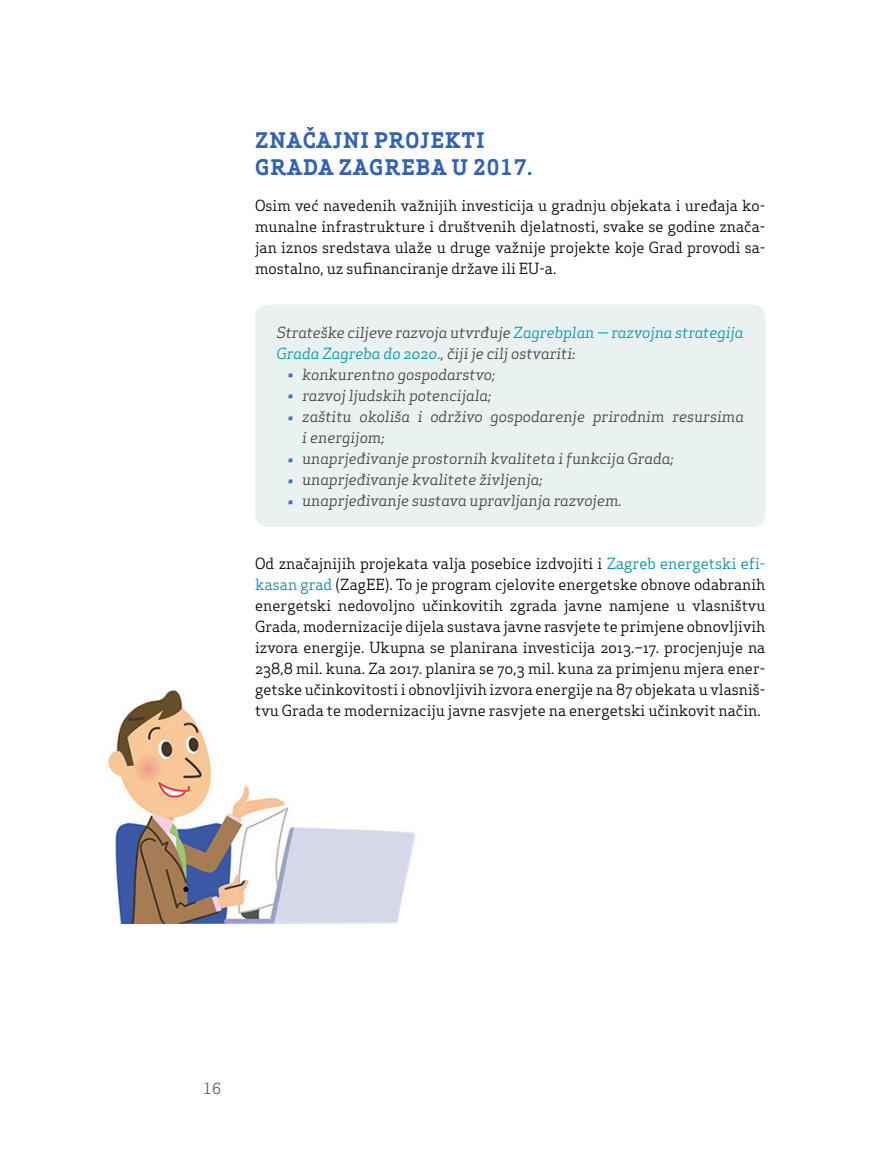
<style>
.page{position:relative;width:893px;height:1170px;background:#fff}
.page>*{position:absolute;margin:0;border:0;box-sizing:border-box;transform-origin:0 0}
.t1{font:700 21px "Apex Serif";letter-spacing:.05em;color:#3363af}
.t2{font:15px/21px "Apex Serif";color:#000;text-align:justify}
.t3{font:italic 15px/21px "Apex Serif";color:#414042}
.t4{font:15px "Apex Serif";color:#58595b}
.s1{color:#0094a2}
.s2{color:#496db5}
.s3{color:#008d9b}
</style>
<div class="page">
<img style="left:108px;top:690px;width:307px;height:235px">
<div style="left:255px;top:304px;width:510px;height:223px;background:#eaf2f1;border-radius:13px"></div>
<h1 class="t1" style="left:255px;top:127px;width:47px">ZNAČAJ</h1>
<h1 class="t1" style="left:343px;top:127px;width:61px">NI PROJE</h1>
<h1 class="t1" style="left:445px;top:127px;width:41px">KTI</h1>
<h1 class="t1" style="left:255px;top:154px;width:33px">GRADA</h1>
<h1 class="t1" style="left:339px;top:154px;width:195px">ZAGREBA U 2017.</h1>
<p class="t2" style="left:255px;top:195px;width:512px">Osim već navedenih važnijih investicija u gradnju objekata i uređaja ko&shy;munalne infrastrukture i društvenih djelatnosti, svake se godine znača&shy;jan iznos sredstava ulaže u druge važnije projekte koje Grad provodi sa&shy;mostalno, uz sufinanciranje države ili EU-a.</p>
<p class="t3" style="left:277px;top:321px;width:468px">Strateške ciljeve razvoja utvrđuje <span class="s1">Zagrebplan — razvojna strategija<br>Grada Zagreba do 2020.</span>, čiji je cilj ostvariti:</p>
<p class="t3" style="left:287px;top:363px;width:209px"><span class="s2">•</span> konkurentno gospodarstvo;</p>
<p class="t3" style="left:287px;top:384px;width:205px"><span class="s2">•</span> razvoj ljudskih potencijala;</p>
<p class="t3" style="left:302px;top:405px;width:443px;text-indent:-15px"><span class="s2">•</span> zaštitu okoliša i održivo gospodarenje prirodnim resursima i energijom;</p>
<p class="t3" style="left:287px;top:447px;width:388px"><span class="s2">•</span> unaprjeđivanje prostornih kvaliteta i funkcija Grada;</p>
<p class="t3" style="left:287px;top:468px;width:257px"><span class="s2">•</span> unaprjeđivanje kvalitete življenja;</p>
<p class="t3" style="left:287px;top:489px;width:336px"><span class="s2">•</span> unaprjeđivanje sustava upravljanja razvojem.</p>
<p class="t2" style="left:255px;top:552px;width:512px">Od značajnijih projekata valja posebice izdvojiti i <span class="s3">Zagreb energetski efi&shy;kasan grad</span> (ZagEE). To je program cjelovite energetske obnove odabranih energetski nedovoljno učinkovitih zgrada javne namjene u vlasništvu Grada, modernizacije dijela sustava javne rasvjete te primjene obnovljivih izvora energije. Ukupna se planirana investicija 2013.–17. procjenjuje na 238,8 mil. kuna. Za 2017. planira se 70,3 mil. kuna za primjenu mjera ener&shy;getske učinkovitosti i obnovljivih izvora energije na 87 objekata u vlasniš&shy;tvu Grada te modernizaciju javne rasvjete na energetski učinkovit način.</p>
<p class="t4" style="left:203px;top:1078px;width:19px">16</p>
</div>
